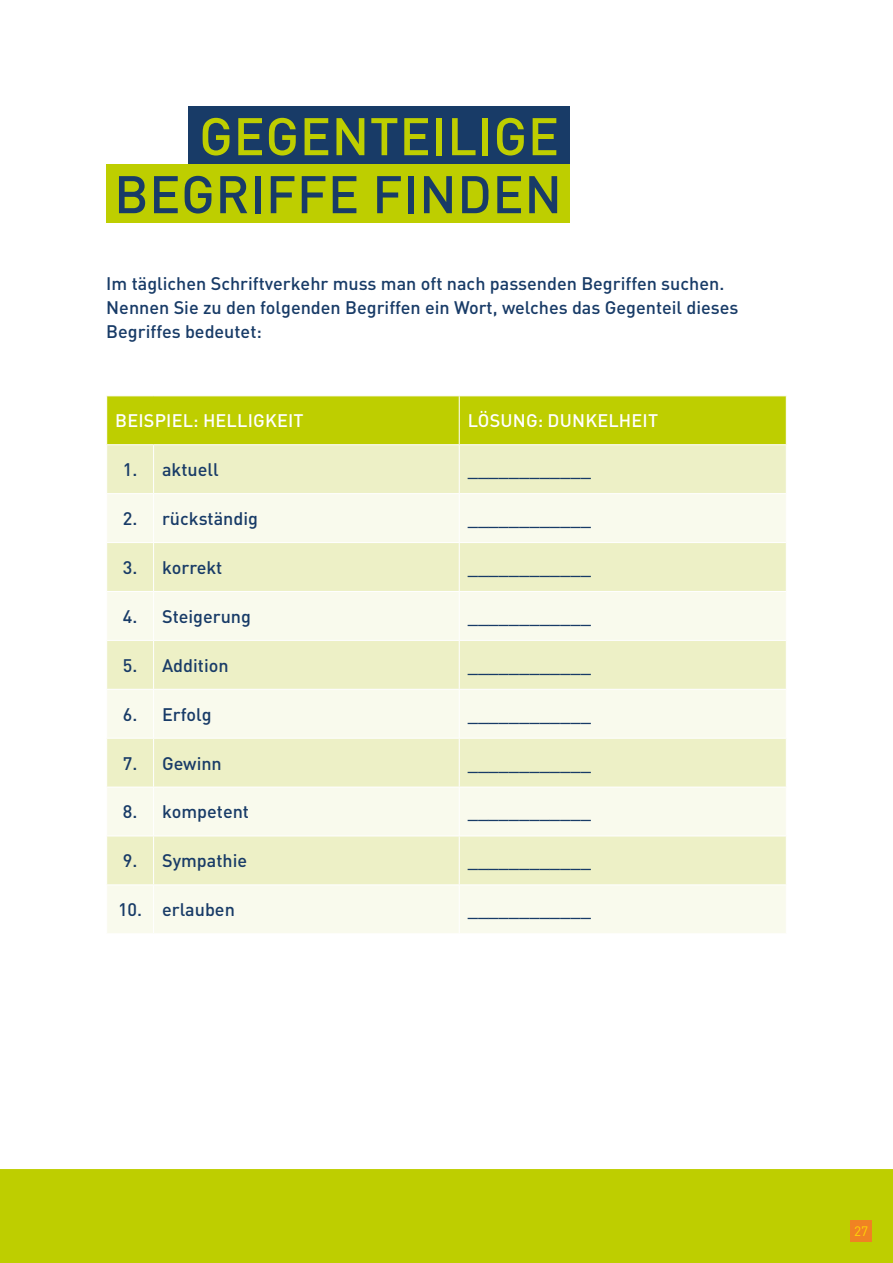
<style>
.page{position:relative;width:893px;height:1263px;background:#fff}
.page>*{position:absolute;margin:0;border:0;box-sizing:border-box;transform-origin:0 0}
.t1{font:500 52.05px "DIN Pro DR Vp";letter-spacing:.01em;color:#183b67}
.t2{font:500 52.05px "DIN Pro DR Vp";letter-spacing:.01em;color:#bece00}
.t3{font:500 18px/24px "DIN Pro DR Vp";color:#183b67}
.t4{font:500 18px "DIN Pro DR Vp";letter-spacing:.01em;color:#fff}
.t5{font:13.5px "DIN Pro DR Vp";color:#ffd405}
</style>
<div class="page">
<div style="left:0;top:1169px;width:893px;height:94px;background:#bece00"></div>
<div style="left:107px;top:396px;width:679px;height:48px;background:#bece00"></div>
<div style="left:107px;top:445px;width:679px;height:48px;background:#edf0c6"></div>
<svg style="left:107px;top:494px;width:679px;height:439px;background:#f3f5db"></svg>
<hr style="left:153px;top:445px;width:1px;height:48px;background:#fff">
<hr style="left:459px;top:445px;width:1px;height:48px;background:#fff">
<hr style="left:153px;top:494px;width:1px;height:48px;background:#fff">
<hr style="left:459px;top:494px;width:1px;height:48px;background:#fff">
<hr style="left:153px;top:543px;width:1px;height:48px;background:#fff">
<hr style="left:459px;top:543px;width:1px;height:48px;background:#fff">
<hr style="left:153px;top:592px;width:1px;height:48px;background:#fff">
<hr style="left:459px;top:592px;width:1px;height:48px;background:#fff">
<hr style="left:153px;top:641px;width:1px;height:48px;background:#fff">
<hr style="left:459px;top:641px;width:1px;height:48px;background:#fff">
<hr style="left:153px;top:690px;width:1px;height:48px;background:#fff">
<hr style="left:459px;top:690px;width:1px;height:48px;background:#fff">
<hr style="left:153px;top:738px;width:1px;height:49px;background:#fff">
<hr style="left:459px;top:738px;width:1px;height:49px;background:#fff">
<hr style="left:153px;top:787px;width:1px;height:49px;background:#fff">
<hr style="left:459px;top:787px;width:1px;height:49px;background:#fff">
<hr style="left:153px;top:836px;width:1px;height:48px;background:#fff">
<hr style="left:459px;top:836px;width:1px;height:48px;background:#fff">
<hr style="left:153px;top:885px;width:1px;height:48px;background:#fff">
<hr style="left:459px;top:885px;width:1px;height:48px;background:#fff">
<hr style="left:106px;top:542px;width:48px;height:1px;background:#fff">
<hr style="left:154px;top:542px;width:305px;height:1px;background:#fff">
<hr style="left:459px;top:542px;width:328px;height:1px;background:#fff">
<hr style="left:106px;top:591px;width:48px;height:1px;background:#fff">
<hr style="left:154px;top:591px;width:305px;height:1px;background:#fff">
<hr style="left:459px;top:591px;width:328px;height:1px;background:#fff">
<hr style="left:106px;top:640px;width:48px;height:1px;background:#fff">
<hr style="left:154px;top:640px;width:305px;height:1px;background:#fff">
<hr style="left:459px;top:640px;width:328px;height:1px;background:#fff">
<hr style="left:106px;top:689px;width:48px;height:1px;background:#fff">
<hr style="left:154px;top:689px;width:305px;height:1px;background:#fff">
<hr style="left:459px;top:689px;width:328px;height:1px;background:#fff">
<hr style="left:106px;top:738px;width:48px;height:1px;background:#fff">
<hr style="left:154px;top:738px;width:305px;height:1px;background:#fff">
<hr style="left:459px;top:738px;width:328px;height:1px;background:#fff">
<hr style="left:106px;top:787px;width:48px;height:1px;background:#fff">
<hr style="left:154px;top:787px;width:305px;height:1px;background:#fff">
<hr style="left:459px;top:787px;width:328px;height:1px;background:#fff">
<hr style="left:106px;top:836px;width:48px;height:1px;background:#fff">
<hr style="left:154px;top:836px;width:305px;height:1px;background:#fff">
<hr style="left:459px;top:836px;width:328px;height:1px;background:#fff">
<hr style="left:106px;top:884px;width:48px;height:1px;background:#fff">
<hr style="left:154px;top:884px;width:305px;height:1px;background:#fff">
<hr style="left:459px;top:884px;width:328px;height:1px;background:#fff">
<hr style="left:459px;top:396px;width:1px;height:48px;background:#fff">
<div style="left:189px;top:106px;width:381px;height:58px;background:#183b67"></div>
<div style="left:106px;top:164px;width:464px;height:58px;background:#bece00"></div>
<div style="left:850px;top:1220px;width:22px;height:22px;background:#f08223"></div>
<h1 class="t2" style="left:199px;top:103px;width:362px">GEGENTEILIGE</h1>
<h1 class="t1" style="left:114px;top:161px;width:449px">BEGRIFFE FINDEN</h1>
<p class="t3" style="left:106px;top:271px;width:634px">Im täglichen Schriftverkehr muss man oft nach passenden Begriffen suchen.<br>Nennen Sie zu den folgenden Begriffen ein Wort, welches das Gegenteil dieses<br>Begriffes bedeutet:</p>
<p class="t4" style="left:115px;top:409px;width:190px">BEISPIEL: HELLIGKEIT</p>
<p class="t4" style="left:468px;top:409px;width:192px">LÖSUNG: DUNKELHEIT</p>
<p class="t3" style="left:123px;top:457px;width:97px">1. aktuell</p>
<p class="t3" style="left:468px;top:457px;width:125px">____________</p>
<p class="t3" style="left:123px;top:506px;width:137px">2. rückständig</p>
<p class="t3" style="left:468px;top:506px;width:125px">____________</p>
<p class="t3" style="left:123px;top:555px;width:101px">3. korrekt</p>
<p class="t3" style="left:468px;top:555px;width:125px">____________</p>
<p class="t3" style="left:123px;top:604px;width:130px">4. Steigerung</p>
<p class="t3" style="left:468px;top:604px;width:125px">____________</p>
<p class="t3" style="left:123px;top:653px;width:107px">5. Addition</p>
<p class="t3" style="left:468px;top:653px;width:125px">____________</p>
<p class="t3" style="left:123px;top:702px;width:90px">6. Erfolg</p>
<p class="t3" style="left:468px;top:702px;width:125px">____________</p>
<p class="t3" style="left:123px;top:750px;width:101px">7. Gewinn</p>
<p class="t3" style="left:468px;top:750px;width:125px">____________</p>
<p class="t3" style="left:123px;top:799px;width:128px">8. kompetent</p>
<p class="t3" style="left:468px;top:799px;width:125px">____________</p>
<p class="t3" style="left:123px;top:848px;width:126px">9. Sympathie</p>
<p class="t3" style="left:468px;top:848px;width:125px">____________</p>
<p class="t3" style="left:118px;top:897px;width:118px">10. erlauben</p>
<p class="t3" style="left:468px;top:897px;width:125px">____________</p>
<p class="t5" style="left:854px;top:1223px;width:16px">27</p>
</div>
